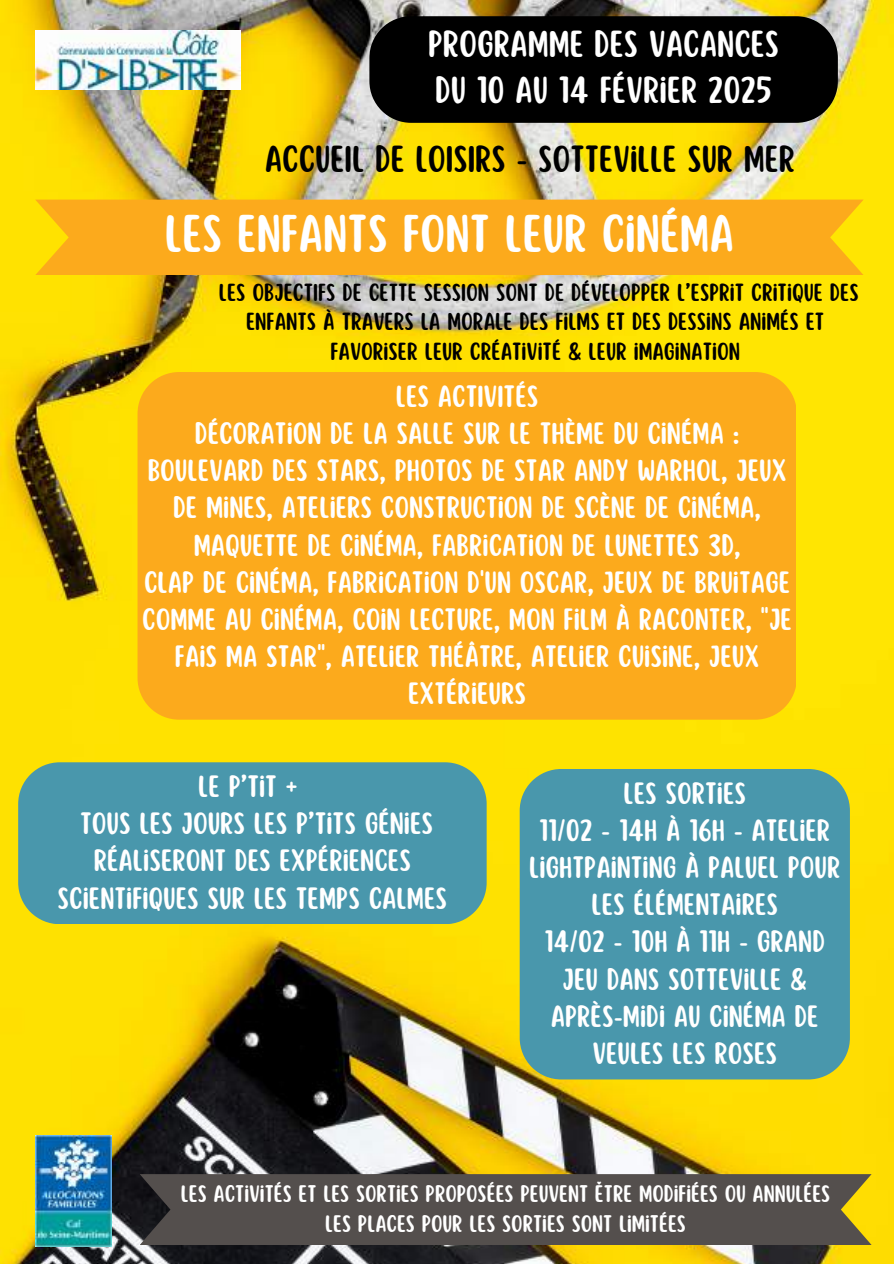
<style>
.page{position:relative;width:894px;height:1264px;background:#fff}
.page>*{position:absolute;margin:0;border:0;box-sizing:border-box;transform-origin:0 0}
.t1{font:46.5px "Scripter";color:#fff}
.t2{font:33px/46.2px "Scripter";color:#fff}
.t3{font:33px "Scripter";color:#000}
.t4{font:27px/37.2px "Scripter";color:#fff;text-align:center}
.t5{font:21.6px/29.2px "Scripter";color:#000;text-align:center}
.t6{font:21px/29.2px "Scripter";color:#fff;text-align:center}
</style>
<div class="page">
<img style="left:0;top:0;width:893px;height:1263px">
<div style="left:519px;top:769px;width:330px;height:310px;background:#4997ac"></div>
<div style="left:137px;top:372px;width:659px;height:347px;background:#fcaa1c"></div>
<div style="left:140px;top:1174px;width:731px;height:70px;background:#544f4d"></div>
<img style="left:35px;top:31px;width:205px;height:58px">
<img style="left:35px;top:1135px;width:77px;height:111px">
<div style="left:35px;top:199px;width:828px;height:76px;background:#fcaa1c"></div>
<div style="left:18px;top:762px;width:468px;height:162px;background:#4997ac"></div>
<div style="left:369px;top:16px;width:468px;height:107px;background:#000"></div>
<p class="t2" style="left:428px;top:22px;width:352px">PROGRAMME DES VACANCES<br>DU 10 AU 14 FÉVRIER 2025</p>
<p class="t3" style="left:264px;top:142px;width:532px">ACCUEIL DE LOISIRS - SOTTEVILLE SUR MER</p>
<h1 class="t1" style="left:165px;top:211px;width:570px">LES ENFANTS FONT LEUR CINÉMA</h1>
<p class="t5" style="left:219px;top:279px;width:641px">LES OBJECTIFS DE CETTE SESSION SONT DE DÉVELOPPER L’ESPRIT CRITIQUE DES<br>ENFANTS À TRAVERS LA MORALE DES FILMS ET DES DESSINS ANIMÉS ET<br>FAVORISER LEUR CRÉATIVITÉ &amp; LEUR IMAGINATION</p>
<p class="t4" style="left:142px;top:379px;width:651px">LES ACTIVITÉS<br>DÉCORATION DE LA SALLE SUR LE THÈME DU CINÉMA :<br>BOULEVARD DES STARS, PHOTOS DE STAR ANDY WARHOL, JEUX DE MINES, ATELIERS CONSTRUCTION DE SCÈNE DE CINÉMA, MAQUETTE DE CINÉMA, FABRICATION DE LUNETTES 3D,<br>CLAP DE CINÉMA, FABRICATION D'UN OSCAR, JEUX DE BRUITAGE COMME AU CINÉMA, COIN LECTURE, MON FILM À RACONTER, "JE FAIS MA STAR", ATELIER THÉÂTRE, ATELIER CUISINE, JEUX EXTÉRIEURS</p>
<p class="t4" style="left:58px;top:769px;width:391px">LE P’TIT +<br>TOUS LES JOURS LES P’TITS GÉNIES<br>RÉALISERONT DES EXPÉRIENCES<br>SCIENTIFIQUES SUR LES TEMPS CALMES</p>
<p class="t4" style="left:529px;top:775px;width:313px">LES SORTIES<br>11/02 - 14H À 16H - ATELIER<br>LIGHTPAINTING À PALUEL POUR<br>LES ÉLÉMENTAIRES<br>14/02 - 10H À 11H - GRAND<br>JEU DANS SOTTEVILLE &amp;<br>APRÈS-MIDI AU CINÉMA DE<br>VEULES LES ROSES</p>
<p class="t6" style="left:181px;top:1180px;width:650px">LES ACTIVITÉS ET LES SORTIES PROPOSÉES PEUVENT ÊTRE MODIFIÉES OU ANNULÉES<br>LES PLACES POUR LES SORTIES SONT LIMITÉES</p>
</div>
